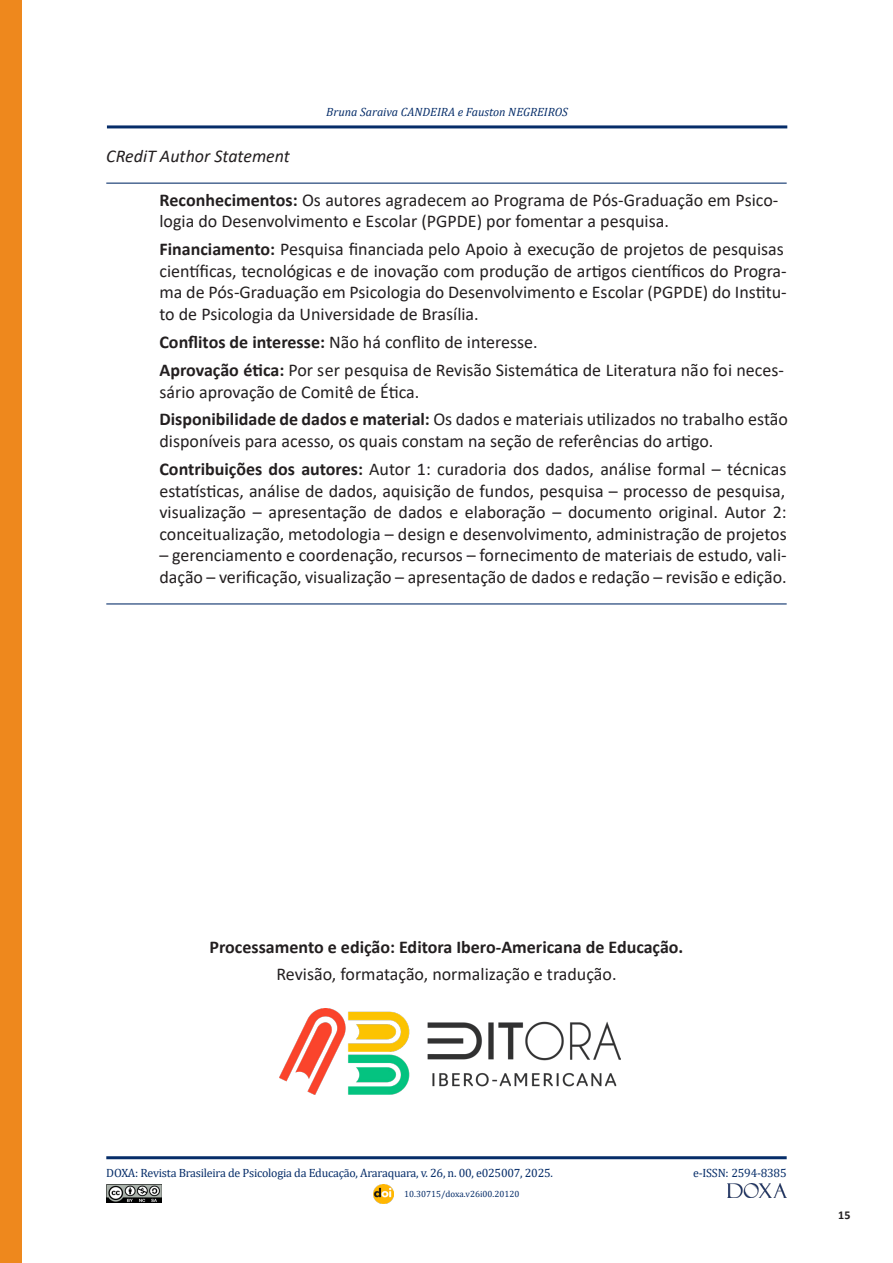
<style>
.page{position:relative;width:893px;height:1263px;background:#fff}
.page>*{position:absolute;margin:0;border:0;box-sizing:border-box;transform-origin:0 0}
.Regular__corpo_do_artigo{font:18px/21.6px "Calibri";color:#231f20}
.t1{font:700 18px "Calibri";color:#231f20}
.t2{font:italic 18px "Calibri";color:#231f20}
.t3{font:12px "Cambria";letter-spacing:-.02em;color:#062d69}
.t4{font:italic 12px "Cambria";color:#062d69}
.t5{font:700 12px "Calibri";color:#231f20}
.t6{font:9px "Cambria";color:#062d69}
.s1{font-weight:700}
</style>
<div class="page">
<div style="left:0;top:0;width:21px;height:1263px;background:#ee881d"></div>
<hr style="left:106px;top:1156px;width:681px;height:3px;background:#062d69">
<hr style="left:107px;top:125px;width:680px;height:3px;background:#062d69">
<img style="left:374px;top:1184px;width:19px;height:20px">
<img style="left:106px;top:1184px;width:55px;height:18px">
<img style="left:727px;top:1183px;width:59px;height:14px">
<hr style="left:106px;top:182px;width:681px;height:2px;background:#4c6893">
<hr style="left:106px;top:603px;width:681px;height:2px;background:#4c6893">
<img style="left:280px;top:1008px;width:341px;height:87px">
<p class="t4" style="left:326px;top:103px;width:243px">Bruna Saraiva CANDEIRA e Fauston NEGREIROS</p>
<h1 class="t2" style="left:106px;top:144px;width:185px">CRediT Author Statement</h1>
<p class="Regular__corpo_do_artigo" style="left:159px;top:188px;width:620px"><span class="s1">Reconhecimentos:</span> Os autores agradecem ao Programa de Pós-Graduação em Psico&shy;logia do Desenvolvimento e Escolar (PGPDE) por fomentar a pesquisa.</p>
<p class="Regular__corpo_do_artigo" style="left:159px;top:238px;width:629px"><span class="s1">Financiamento:</span> Pesquisa financiada pelo Apoio à execução de projetos de pesquisas científicas, tecnológicas e de inovação com produção de artigos científicos do Progra&shy;ma de Pós-Graduação em Psicologia do Desenvolvimento e Escolar (PGPDE) do Institu&shy;to de Psicologia da Universidade de Brasília.</p>
<p class="Regular__corpo_do_artigo" style="left:159px;top:327px;width:626px;line-height:28px"><span class="s1">Conflitos de interesse:</span> Não há conflito de interesse.<br><span class="s1">Aprovação ética:</span> Por ser pesquisa de Revisão Sistemática de Literatura não foi neces-</p>
<p class="Regular__corpo_do_artigo" style="left:159px;top:377px;width:630px;line-height:28px">sário aprovação de Comitê de Ética.<br><span class="s1">Disponibilidade de dados e material:</span> Os dados e materiais utilizados no trabalho estão</p>
<p class="Regular__corpo_do_artigo" style="left:159px;top:427px;width:628px;line-height:28px">disponíveis para acesso, os quais constam na seção de referências do artigo.<br><span class="s1">Contribuições dos autores:</span> Autor 1: curadoria dos dados, análise formal – técnicas</p>
<p class="Regular__corpo_do_artigo" style="left:159px;top:479px;width:629px;text-align:justify">estatísticas, análise de dados, aquisição de fundos, pesquisa – processo de pesquisa, visualização – apresentação de dados e elaboração – documento original. Autor 2: conceitualização, metodologia – design e desenvolvimento, administração de projetos</p>
<p class="Regular__corpo_do_artigo" style="left:159px;top:544px;width:629px">– gerenciamento e coordenação, recursos – fornecimento de materiais de estudo, vali&shy;dação – verificação, visualização – apresentação de dados e redação – revisão e edição.</p>
<p class="t1" style="left:210px;top:934px;width:475px">Processamento e edição: Editora Ibero-Americana de Educação.</p>
<p class="Regular__corpo_do_artigo" style="left:276px;top:963px;width:342px">Revisão, formatação, normalização e tradução.</p>
<p class="t3" style="left:106px;top:1165px;width:448px">DOXA: Revista Brasileira de Psicologia da Educação, Araraquara, v. 26, n. 00, e025007, 2025.</p>
<p class="t3" style="left:693px;top:1165px;width:95px">e-ISSN: 2594-8385</p>
<p class="t6" style="left:404px;top:1189px;width:117px">10.30715/doxa.v26i00.20120</p>
<p class="t5" style="left:838px;top:1206px;width:14px">15</p>
</div>
